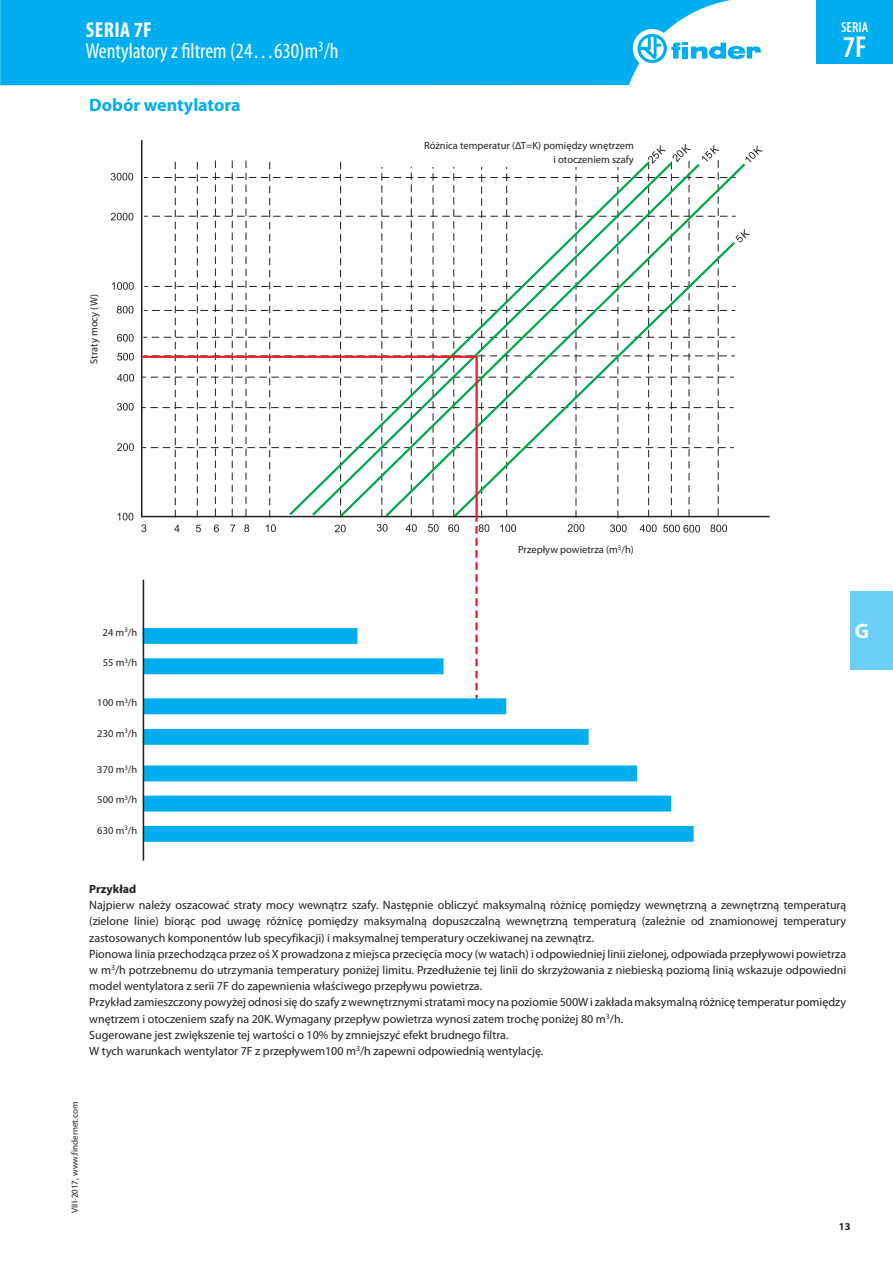
<style>
.page{position:relative;width:893px;height:1263px;background:#fff}
.page>*{position:absolute;margin:0;border:0;box-sizing:border-box;transform-origin:0 0}
.t1{font:600 condensed 30.3px "Myriad Pro";color:#fff}
.t2{font:condensed 21.75px/21px "Myriad Pro";color:#fff}
.t3{font:700 21px "Myriad Pro";color:#fff}
.t4{font:700 18px "Myriad Pro";color:#00aeef}
.t5{font:600 condensed 14.55px "Myriad Pro";color:#fff}
.t6{font:12px/16.2px "Myriad Pro";color:#231f20}
.t7{font:700 12px "Myriad Pro";color:#231f20}
.t8{font:10.5px/14.2px "Myriad Pro";color:#231f20;text-align:right}
.t9{font:700 10.5px "Myriad Pro";color:#231f20}
.t10{font:9px "Myriad Pro";color:#231f20}
.s1{font-weight:700}
</style>
<div class="page">
<div style="left:850px;top:591px;width:43px;height:79px;background:#6bcff6"></div>
<div style="left:0;top:0;width:731px;height:85px;background:#00aeef"></div>
<div style="left:633px;top:29px;width:38px;height:39px;background:#fff;border-radius:50%"></div>
<svg style="left:637px;top:34px;width:124px;height:29px"></svg>
<div style="left:816px;top:0;width:77px;height:64px;background:#00aeef"></div>
<svg style="left:111px;top:173px;width:22px;height:7px"></svg>
<svg style="left:111px;top:213px;width:22px;height:7px"></svg>
<svg style="left:112px;top:282px;width:22px;height:8px"></svg>
<svg style="left:117px;top:306px;width:16px;height:8px"></svg>
<svg style="left:117px;top:334px;width:17px;height:8px"></svg>
<svg style="left:117px;top:353px;width:17px;height:7px"></svg>
<svg style="left:117px;top:374px;width:17px;height:8px"></svg>
<svg style="left:117px;top:403px;width:17px;height:8px"></svg>
<svg style="left:117px;top:443px;width:17px;height:8px"></svg>
<svg style="left:118px;top:513px;width:15px;height:7px"></svg>
<svg style="left:141px;top:140px;width:629px;height:721px"></svg>
<svg style="left:141px;top:144px;width:622px;height:555px"></svg>
<div style="left:379px;top:141px;width:255px;height:25px;background:#fff"></div>
<h2 class="t2" style="left:85px;top:19px;width:255px"><span class="s1">SERIA 7F<br></span>Wentylatory z filtrem (24…630)m<sup>3</sup>/h</h2>
<h3 class="t4" style="left:89px;top:93px;width:153px">Dobór wentylatora</h3>
<p class="t8" style="left:87px;top:364px;width:72px;rotate:-90deg">Straty mocy (W)</p>
<p class="t8" style="left:103px;top:625px;width:36px">24 m<sup>3</sup>/h</p>
<p class="t8" style="left:103px;top:655px;width:36px">55 m<sup>3</sup>/h</p>
<p class="t8" style="left:97px;top:695px;width:42px">100 m<sup>3</sup>/h</p>
<p class="t8" style="left:97px;top:726px;width:42px">230 m<sup>3</sup>/h</p>
<p class="t8" style="left:97px;top:762px;width:42px">370 m<sup>3</sup>/h</p>
<p class="t8" style="left:97px;top:793px;width:42px">500 m<sup>3</sup>/h</p>
<p class="t8" style="left:97px;top:823px;width:42px">630 m<sup>3</sup>/h</p>
<p class="t8" style="left:424px;top:138px;width:211px">Różnica temperatur (ΔT=K) pomiędzy wnętrzem i otoczeniem szafy</p>
<p class="t8" style="left:518px;top:542px;width:117px">Przepływ powietrza (m<sup>3</sup>/h)</p>
<p class="t5" style="left:841px;top:19px;width:29px">SERIA</p>
<h1 class="t1" style="left:843px;top:30px;width:25px">7F</h1>
<h3 class="t3" style="left:855px;top:618px;width:16px">G</h3>
<p class="t7" style="left:89px;top:881px;width:49px">Przykład</p>
<p class="t6" style="left:89px;top:897px;width:758px">Najpierw należy oszacować straty mocy wewnątrz szafy. Następnie obliczyć maksymalną różnicę pomiędzy wewnętrzną a zewnętrzną temperaturą (zielone linie) biorąc pod uwagę różnicę pomiędzy maksymalną dopuszczalną wewnętrzną temperaturą (zależnie od znamionowej temperatury zastosowanych komponentów lub specyfikacji) i maksymalnej temperatury oczekiwanej na zewnątrz.<br>Pionowa linia przechodząca przez oś X prowadzona z miejsca przecięcia mocy (w watach) i odpowiedniej linii zielonej, odpowiada przepływowi powietrza w m<sup>3</sup>/h potrzebnemu do utrzymania temperatury poniżej limitu. Przedłużenie tej linii do skrzyżowania z niebieską poziomą linią wskazuje odpowiedni model wentylatora z serii 7F do zapewnienia właściwego przepływu powietrza.<br>Przykład zamieszczony powyżej odnosi się do szafy z wewnętrznymi stratami mocy na poziomie 500W i zakłada maksymalną różnicę temperatur pomiędzy wnętrzem i otoczeniem szafy na 20K. Wymagany przepływ powietrza wynosi zatem trochę poniżej 80 m<sup>3</sup>/h.<br>Sugerowane jest zwiększenie tej wartości o 10% by zmniejszyć efekt brudnego filtra.<br>W tych warunkach wentylator 7F z przepływem100 m<sup>3</sup>/h zapewni odpowiednią wentylację.</p>
<p class="t10" style="left:69px;top:1213px;width:113px;rotate:-90deg">VIII-2017, www.findernet.com</p>
<p class="t9" style="left:839px;top:1219px;width:13px">13</p>
</div>
